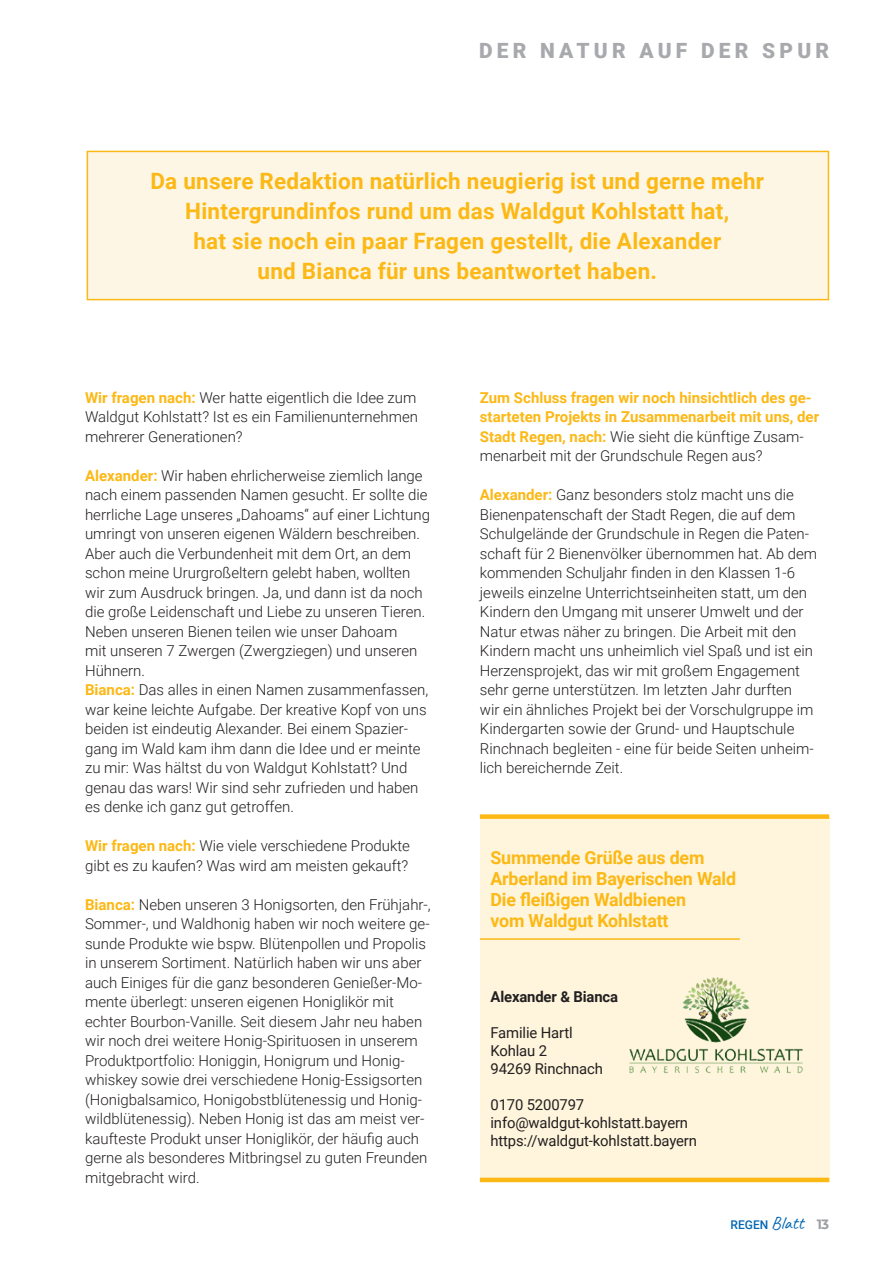
<style>
.page{position:relative;width:893px;height:1263px;background:#fff}
.page>*{position:absolute;margin:0;border:0;box-sizing:border-box;transform-origin:0 0}
.t1{font:700 22.5px/30px "Roboto";letter-spacing:.01em;color:#fcb814;text-align:center}
.t2{font:900 21px "Roboto";letter-spacing:.2em;color:#a8a9ad}
.t3{font:700 18px/21px "Roboto";letter-spacing:-.01em;color:#fcb814}
.t4{font:300 15px/19.5px "Roboto";color:#231f20}
.t5{font:700 15px/19.5px "Roboto";color:#fcb814}
.t6{font:15px/18px "Roboto";letter-spacing:-.01em;color:#231f20}
.t7{font:700 15px "Roboto";letter-spacing:-.01em;color:#231f20}
.t8{font:500 12px "Roboto";color:#0166b3}
.s1{font-weight:700;color:#fcb814}
.s2{font-weight:300;color:#231f20}
.s3{font-family:"Caveat";font-weight:400;font-size:18px}
.s4{font-family:"Montserrat";font-weight:700;font-size:13.5px;color:#9d9fa2}
</style>
<div class="page">
<div style="left:87px;top:151px;width:742px;height:149px;background:#fef6e5;border:2px solid #fcb814"></div>
<div style="left:480px;top:817px;width:349px;height:365px;background:#fef5dc"></div>
<hr style="left:480px;top:1178px;width:349px;height:4px;background:#fcb814">
<div style="left:480px;top:814px;width:349px;height:5px;background:#fcb814"></div>
<hr style="left:480px;top:938px;width:260px;height:2px;background:#fcb814">
<img style="left:629px;top:977px;width:174px;height:97px">
<h2 class="t2" style="left:479px;top:36px;width:352px">DER NATUR AUF DER SPUR</h2>
<h1 class="t1" style="left:150px;top:165px;width:615px">Da unsere Redaktion natürlich neugierig ist und gerne mehr Hintergrundinfos rund um das Waldgut Kohlstatt hat,<br>hat sie noch ein paar Fragen gestellt, die Alexander<br>und Bianca für uns beantwortet haben.</h1>
<p class="t4" style="left:85px;top:387px;width:334px;text-align:justify"><span class="s1">Wir fragen nach:</span> Wer hatte eigentlich die Idee zum Waldgut Kohlstatt? Ist es ein Familienunternehmen mehrerer Generationen?</p>
<p class="t4" style="left:85px;top:465px;width:346px"><span class="s1">Alexander:</span> Wir haben ehrlicherweise ziemlich lange nach einem passenden Namen gesucht. Er sollte die herrliche Lage unseres „Dahoams“ auf einer Lichtung umringt von unseren eigenen Wäldern beschreiben.<br>Aber auch die Verbundenheit mit dem Ort, an dem schon meine Ururgroßeltern gelebt haben, wollten wir zum Ausdruck bringen. Ja, und dann ist da noch die große Leidenschaft und Liebe zu unseren Tieren.<br>Neben unseren Bienen teilen wie unser Dahoam<br>mit unseren 7 Zwergen (Zwergziegen) und unseren Hühnern.<br><span class="s1">Bianca:</span> Das alles in einen Namen zusammenfassen, war keine leichte Aufgabe. Der kreative Kopf von uns beiden ist eindeutig Alexander. Bei einem Spazier&shy;gang im Wald kam ihm dann die Idee und er meinte zu mir: Was hältst du von Waldgut Kohlstatt? Und genau das wars! Wir sind sehr zufrieden und haben es denke ich ganz gut getroffen.</p>
<p class="t4" style="left:85px;top:835px;width:326px"><span class="s1">Wir fragen nach:</span> Wie viele verschiedene Produkte gibt es zu kaufen? Was wird am meisten gekauft?</p>
<p class="t4" style="left:85px;top:894px;width:347px"><span class="s1">Bianca:</span> Neben unseren 3 Honigsorten, den Frühjahr-, Sommer-, und Waldhonig haben wir noch weitere ge&shy;sunde Produkte wie bspw. Blütenpollen und Propolis in unserem Sortiment. Natürlich haben wir uns aber auch Einiges für die ganz besonderen Genießer-Mo&shy;mente überlegt: unseren eigenen Honiglikör mit echter Bourbon-Vanille. Seit diesem Jahr neu haben wir noch drei weitere Honig-Spirituosen in unserem Produktportfolio: Honiggin, Honigrum und Honig&shy;whiskey sowie drei verschiedene Honig-Essigsorten (Honigbalsamico, Honigobstblütenessig und Honig&shy;wildblütenessig). Neben Honig ist das am meist ver&shy;kaufteste Produkt unser Honiglikör, der häufig auch gerne als besonderes Mitbringsel zu guten Freunden mitgebracht wird.</p>
<p class="t5" style="left:480px;top:387px;width:341px">Zum Schluss fragen wir noch hinsichtlich des ge&shy;starteten Projekts in Zusammenarbeit mit uns, der Stadt Regen, nach: <span class="s2">Wie sieht die künftige Zusam&shy;menarbeit mit der Grundschule Regen aus?</span></p>
<p class="t4" style="left:480px;top:484px;width:339px"><span class="s1">Alexander:</span> Ganz besonders stolz macht uns die Bienenpatenschaft der Stadt Regen, die auf dem Schulgelände der Grundschule in Regen die Paten&shy;schaft für 2 Bienenvölker übernommen hat. Ab dem kommenden Schuljahr finden in den Klassen 1-6 jeweils einzelne Unterrichtseinheiten statt, um den Kindern den Umgang mit unserer Umwelt und der Natur etwas näher zu bringen. Die Arbeit mit den Kindern macht uns unheimlich viel Spaß und ist ein Herzensprojekt, das wir mit großem Engagement sehr gerne unterstützen. Im letzten Jahr durften<br>wir ein ähnliches Projekt bei der Vorschulgruppe im Kindergarten sowie der Grund- und Hauptschule Rinchnach begleiten - eine für beide Seiten unheim&shy;lich bereichernde Zeit.</p>
<p class="t3" style="left:490px;top:846px;width:247px">Summende Grüße aus dem<br>Arberland im Bayerischen Wald<br>Die fleißigen Waldbienen<br>vom Waldgut Kohlstatt</p>
<p class="t7" style="left:490px;top:986px;width:129px">Alexander &amp; Bianca</p>
<p class="t6" style="left:490px;top:1023px;width:114px">Familie Hartl<br>Kohlau 2<br>94269 Rinchnach</p>
<p class="t6" style="left:490px;top:1095px;width:208px">0170 5200797 info@waldgut-kohlstatt.bayern https://waldgut-kohlstatt.bayern</p>
<p class="t8" style="left:731px;top:1216px;width:100px">REGEN <span class="s3">Blatt</span> <span class="s4">13</span></p>
</div>
